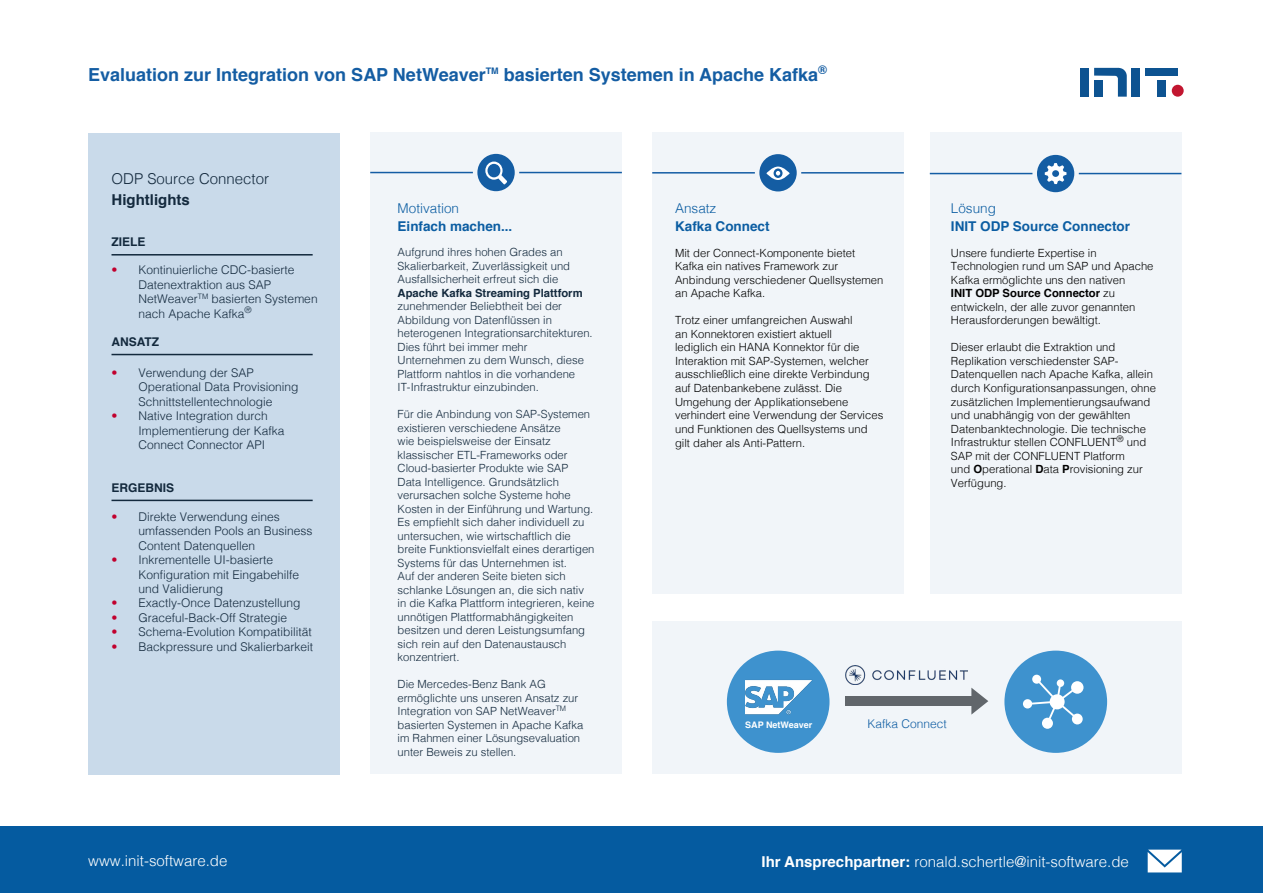
<style>
.page{position:relative;width:1263px;height:893px;background:#fff}
.page>*{position:absolute;margin:0;border:0;box-sizing:border-box;transform-origin:0 0}
.t1{font:700 18px "Helvetica";color:#145da3}
.t2{font:300 15px "Helvetica";color:#fff}
.t3{font:300 15px "Helvetica";color:#13293d}
.t4{font:700 15px "Helvetica";color:#13293d}
.t5{font:700 13.5px "Helvetica";color:#0b5da2}
.t6{font:300 13.5px "Helvetica";color:#0b5da2}
.t7{font:300 12px/14.4px "Helvetica";color:#13293d}
.t8{font:700 12px "Helvetica";color:#13293d}
.t9{font:300 12px "Helvetica";color:#0f5da3}
.t10{font:300 11.25px/13.5px "Helvetica";color:#13293d}
.t11{font:300 11.25px/13.5px "Helvetica";color:#000}
.t12{font:700 11.25px "Helvetica";color:#13293d}
.t13{font:700 9px "Helvetica";color:#fff}
.s1{color:#c1002e}
.s2{font-weight:700}
</style>
<div class="page">
<div style="left:652px;top:621px;width:530px;height:152px;background:#f1f5f9"></div>
<div style="left:88px;top:133px;width:252px;height:641px;background:#c9daea"></div>
<div style="left:0;top:826px;width:1263px;height:67px;background:#055ba0"></div>
<svg style="left:1148px;top:850px;width:34px;height:22px"></svg>
<div style="left:1080px;top:68px;width:9px;height:29px;background:#0d5391"></div>
<svg style="left:1094px;top:68px;width:33px;height:29px"></svg>
<div style="left:1131px;top:68px;width:9px;height:29px;background:#0d5391"></div>
<div style="left:1157px;top:80px;width:9px;height:17px;background:#0d5391"></div>
<div style="left:1145px;top:68px;width:33px;height:8px;background:#0d5391"></div>
<div style="left:1172px;top:85px;width:12px;height:12px;background:#c21630;border-radius:50%"></div>
<div style="left:930px;top:132px;width:252px;height:461px;background:#f1f5f9"></div>
<hr style="left:111px;top:254px;width:202px;height:2px;background:#13293d">
<hr style="left:111px;top:354px;width:202px;height:1px;background:#13293d">
<hr style="left:111px;top:500px;width:202px;height:1px;background:#13293d">
<div style="left:1037px;top:155px;width:37px;height:37px;background:#145da3;border-radius:50%"></div>
<hr style="left:930px;top:173px;width:102px;height:1px;background:#145da4">
<hr style="left:1079px;top:173px;width:102px;height:1px;background:#145da4">
<svg style="left:1045px;top:163px;width:21px;height:21px"></svg>
<div style="left:370px;top:132px;width:252px;height:641px;background:#f1f5f9"></div>
<div style="left:652px;top:132px;width:252px;height:461px;background:#f1f5f9"></div>
<div style="left:477px;top:154px;width:38px;height:37px;background:#145da3;border-radius:50%"></div>
<hr style="left:370px;top:172px;width:103px;height:1px;background:#145da4">
<hr style="left:519px;top:172px;width:103px;height:1px;background:#145da4">
<svg style="left:485px;top:162px;width:22px;height:22px"></svg>
<div style="left:759px;top:154px;width:38px;height:37px;background:#145da3;border-radius:50%"></div>
<hr style="left:652px;top:172px;width:103px;height:2px;background:#145da4">
<hr style="left:801px;top:172px;width:103px;height:2px;background:#145da4">
<svg style="left:766px;top:167px;width:24px;height:13px"></svg>
<div style="left:727px;top:651px;width:102px;height:102px;background:#3e92ce;border-radius:50%"></div>
<div style="left:846px;top:696px;width:128px;height:10px;background:#61666b"></div>
<svg style="left:971px;top:688px;width:17px;height:27px"></svg>
<div style="left:1004px;top:651px;width:103px;height:102px;background:#3e92ce;border-radius:50%"></div>
<img style="left:745px;top:680px;width:67px;height:35px">
<svg style="left:1023px;top:675px;width:60px;height:54px"></svg>
<img style="left:846px;top:665px;width:121px;height:20px">
<h1 class="t1" style="left:88px;top:60px;width:740px">Evaluation zur Integration von SAP NetWeaver<sup>TM</sup> basierten Systemen in Apache Kafka<sup>®</sup></h1>
<h2 class="t3" style="left:111px;top:166px;width:159px">ODP Source Connector</h2>
<h2 class="t4" style="left:111px;top:187px;width:80px">Hightlights</h2>
<p class="t8" style="left:111px;top:232px;width:36px">ZIELE</p>
<p class="t7" style="left:138px;top:262px;width:181px;text-indent:-27px"><span class="s1">•</span> Kontinuierliche CDC-basierte<br>Datenextraktion aus SAP<br>NetWeaver<sup>TM</sup> basierten Systemen nach Apache Kafka<sup>®</sup></p>
<p class="t8" style="left:111px;top:333px;width:49px">ANSATZ</p>
<p class="t7" style="left:138px;top:365px;width:162px;text-indent:-27px"><span class="s1">•</span> Verwendung der SAP<br>Operational Data Provisioning<br>Schnittstellentechnologie</p>
<p class="t7" style="left:138px;top:408px;width:148px;text-indent:-27px"><span class="s1">•</span> Native Integration durch<br>Implementierung der Kafka<br>Connect Connector API</p>
<p class="t8" style="left:111px;top:478px;width:64px">ERGEBNIS</p>
<p class="t7" style="left:138px;top:509px;width:176px;text-indent:-27px"><span class="s1">•</span> Direkte Verwendung eines umfassenden Pools an Business<br>Content Datenquellen</p>
<p class="t7" style="left:138px;top:552px;width:162px;text-indent:-27px"><span class="s1">•</span> Inkrementelle UI-basierte<br>Konfiguration mit Eingabehilfe und Validierung</p>
<p class="t7" style="left:111px;top:595px;width:191px"><span class="s1">•</span> Exactly-Once Datenzustellung</p>
<p class="t7" style="left:111px;top:610px;width:177px"><span class="s1">•</span> Graceful-Back-Off Strategie</p>
<p class="t7" style="left:111px;top:624px;width:202px"><span class="s1">•</span> Schema-Evolution Kompatibilität</p>
<p class="t7" style="left:111px;top:638px;width:203px"><span class="s1">•</span> Backpressure und Skalierbarkeit</p>
<h2 class="t2" style="left:88px;top:848px;width:141px">www.init-software.de</h2>
<p class="t6" style="left:398px;top:196px;width:63px">Motivation</p>
<p class="t5" style="left:398px;top:215px;width:116px">Einfach machen...</p>
<p class="t10" style="left:398px;top:244px;width:174px">Aufgrund ihres hohen Grades an<br>Skalierbarkeit, Zuverlässigkeit und<br>Ausfallsicherheit erfreut sich die</p>
<p class="t12" style="left:398px;top:283px;width:187px">Apache Kafka Streaming Plattform</p>
<p class="t10" style="left:398px;top:298px;width:197px">zunehmender Beliebtheit bei der Abbildung von Datenflüssen in heterogenen Integrationsarchitekturen.<br>Dies führt bei immer mehr Unternehmen zu dem Wunsch, diese Plattform nahtlos in die vorhandene IT-Infrastruktur einzubinden.</p>
<p class="t10" style="left:398px;top:406px;width:198px">Für die Anbindung von SAP-Systemen existieren verschiedene Ansätze<br>wie beispielsweise der Einsatz klassischer ETL-Frameworks oder Cloud-basierter Produkte wie SAP Data Intelligence. Grundsätzlich verursachen solche Systeme hohe Kosten in der Einführung und Wartung.<br>Es empfiehlt sich daher individuell zu untersuchen, wie wirtschaftlich die breite Funktionsvielfalt eines derartigen Systems für das Unternehmen ist.<br>Auf der anderen Seite bieten sich schlanke Lösungen an, die sich nativ in die Kafka Plattform integrieren, keine unnötigen Plattformabhängigkeiten besitzen und deren Leistungsumfang sich rein auf den Datenaustausch konzentriert.</p>
<p class="t10" style="left:398px;top:676px;width:187px">Die Mercedes-Benz Bank AG ermöglichte uns unseren Ansatz zur<br>Integration von SAP NetWeaver<sup>TM </sup>basierten Systemen in Apache Kafka im Rahmen einer Lösungsevaluation unter Beweis zu stellen.</p>
<p class="t6" style="left:675px;top:197px;width:43px">Ansatz</p>
<p class="t5" style="left:675px;top:216px;width:96px">Kafka Connect</p>
<p class="t11" style="left:675px;top:245px;width:210px">Mit der Connect-Komponente bietet<br>Kafka ein natives Framework zur<br>Anbindung verschiedener Quellsystemen an Apache Kafka.</p>
<p class="t11" style="left:675px;top:313px;width:210px">Trotz einer umfangreichen Auswahl<br>an Konnektoren existiert aktuell<br>lediglich ein HANA Konnektor für die Interaktion mit SAP-Systemen, welcher ausschließlich eine direkte Verbindung auf Datenbankebene zulässt. Die Umgehung der Applikationsebene verhindert eine Verwendung der Services und Funktionen des Quellsystems und gilt daher als Anti-Pattern.</p>
<p class="t6" style="left:951px;top:197px;width:47px">Lösung</p>
<p class="t5" style="left:951px;top:216px;width:181px">INIT ODP Source Connector</p>
<p class="t11" style="left:951px;top:245px;width:204px">Unsere fundierte Expertise in Technologien rund um SAP und Apache Kafka ermöglichte uns den nativen<br><span class="s2">INIT ODP Source Connector</span> zu entwickeln, der alle zuvor genannten Herausforderungen bewältigt.</p>
<p class="t11" style="left:951px;top:340px;width:207px">Dieser erlaubt die Extraktion und Replikation verschiedenster SAP-Datenquellen nach Apache Kafka, allein durch Konfigurationsanpassungen, ohne zusätzlichen Implementierungsaufwand und unabhängig von der gewählten Datenbanktechnologie. Die technische Infrastruktur stellen CONFLUENT<sup>®</sup> und SAP mit der CONFLUENT Platform<br>und <span class="s2">O</span>perational <span class="s2">D</span>ata <span class="s2">P</span>rovisioning zur Verfügung.</p>
<p class="t13" style="left:745px;top:717px;width:69px">SAP NetWeaver</p>
<p class="t9" style="left:867px;top:714px;width:81px">Kafka Connect</p>
<h2 class="t2" style="left:761px;top:849px;width:369px"><span class="s2">Ihr Ansprechpartner:</span> ronald.schertle@init-software.de</h2>
</div>
